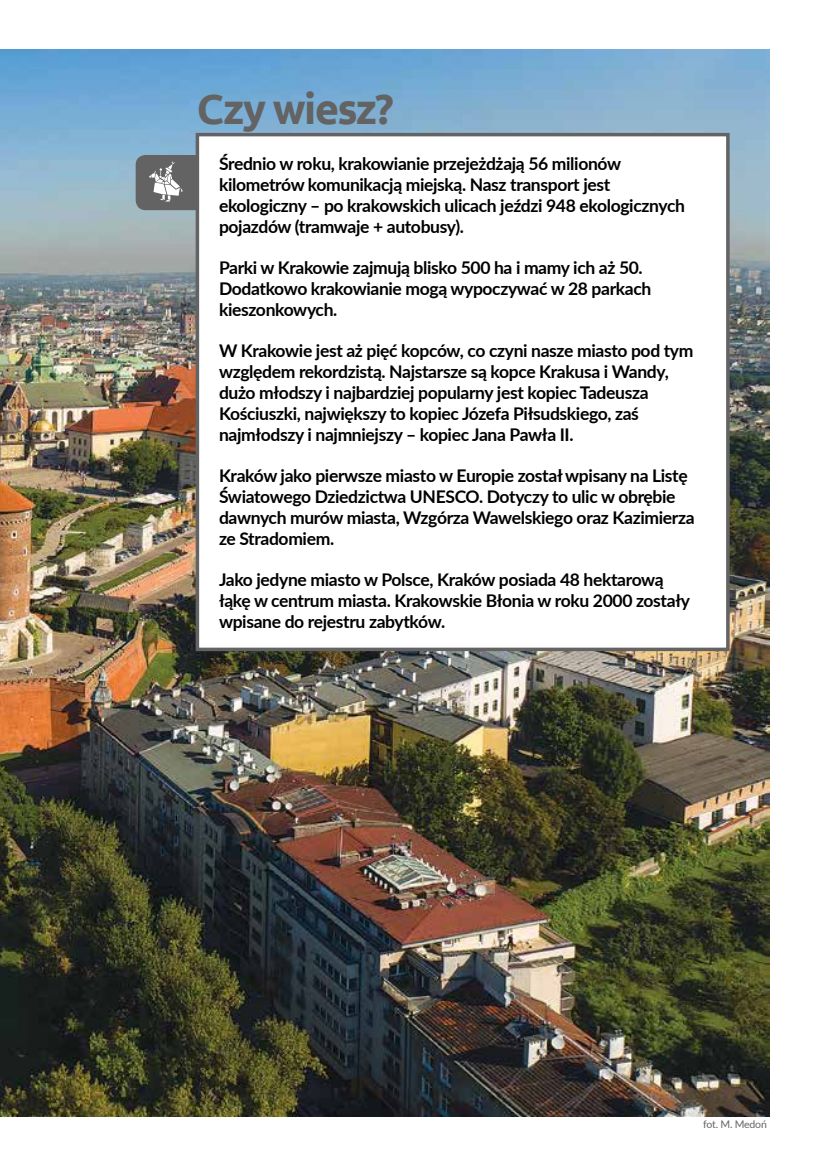
<style>
.page{position:relative;width:819px;height:1166px;background:#fff}
.page>*{position:absolute;margin:0;border:0;box-sizing:border-box;transform-origin:0 0}
.t1{font:700 42px "Ubuntu";letter-spacing:-.04em;color:#646363}
.t2{font:700 17.5px/21px "Lato";letter-spacing:-.02em;color:#000}
.t3{font:10.5px "Lato";letter-spacing:-.025em;color:#646363}
</style>
<div class="page">
<img style="left:0;top:50px;width:769px;height:1067px">
<div style="left:197px;top:135px;width:530px;height:514px;background:#fff"></div>
<div style="left:196px;top:133px;width:533px;height:518px;border:4px solid #646363"></div>
<svg style="left:136px;top:155px;width:60px;height:55px;background:#797979"></svg>
<h1 class="t1" style="left:197px;top:83px;width:198px">Czy wiesz?</h1>
<p class="t2" style="left:219px;top:153px;width:467px">Średnio w roku, krakowianie przejeżdżają 56 milionów kilometrów komunikacją miejską. Nasz transport jest ekologiczny – po krakowskich ulicach jeździ 948 ekologicznych pojazdów (tramwaje + autobusy).</p>
<p class="t2" style="left:219px;top:257px;width:434px">Parki w Krakowie zajmują blisko 500 ha i mamy ich aż 50.<br>Dodatkowo krakowianie mogą wypoczywać w 28 parkach kieszonkowych.</p>
<p class="t2" style="left:219px;top:339px;width:476px">W Krakowie jest aż pięć kopców, co czyni nasze miasto pod tym względem rekordzistą. Najstarsze są kopce Krakusa i Wandy, dużo młodszy i najbardziej popularny jest kopiec Tadeusza Kościuszki, największy to kopiec Józefa Piłsudskiego, zaś najmłodszy i najmniejszy – kopiec Jana Pawła II.</p>
<p class="t2" style="left:219px;top:464px;width:477px">Kraków jako pierwsze miasto w Europie został wpisany na Listę Światowego Dziedzictwa UNESCO. Dotyczy to ulic w obrębie dawnych murów miasta, Wzgórza Wawelskiego oraz Kazimierza ze Stradomiem.</p>
<p class="t2" style="left:219px;top:568px;width:472px">Jako jedyne miasto w Polsce, Kraków posiada 48 hektarową łąkę w centrum miasta. Krakowskie Błonia w roku 2000 zostały wpisane do rejestru zabytków.</p>
<p class="t3" style="left:703px;top:1116px;width:65px">fot. M. Medoń</p>
</div>
